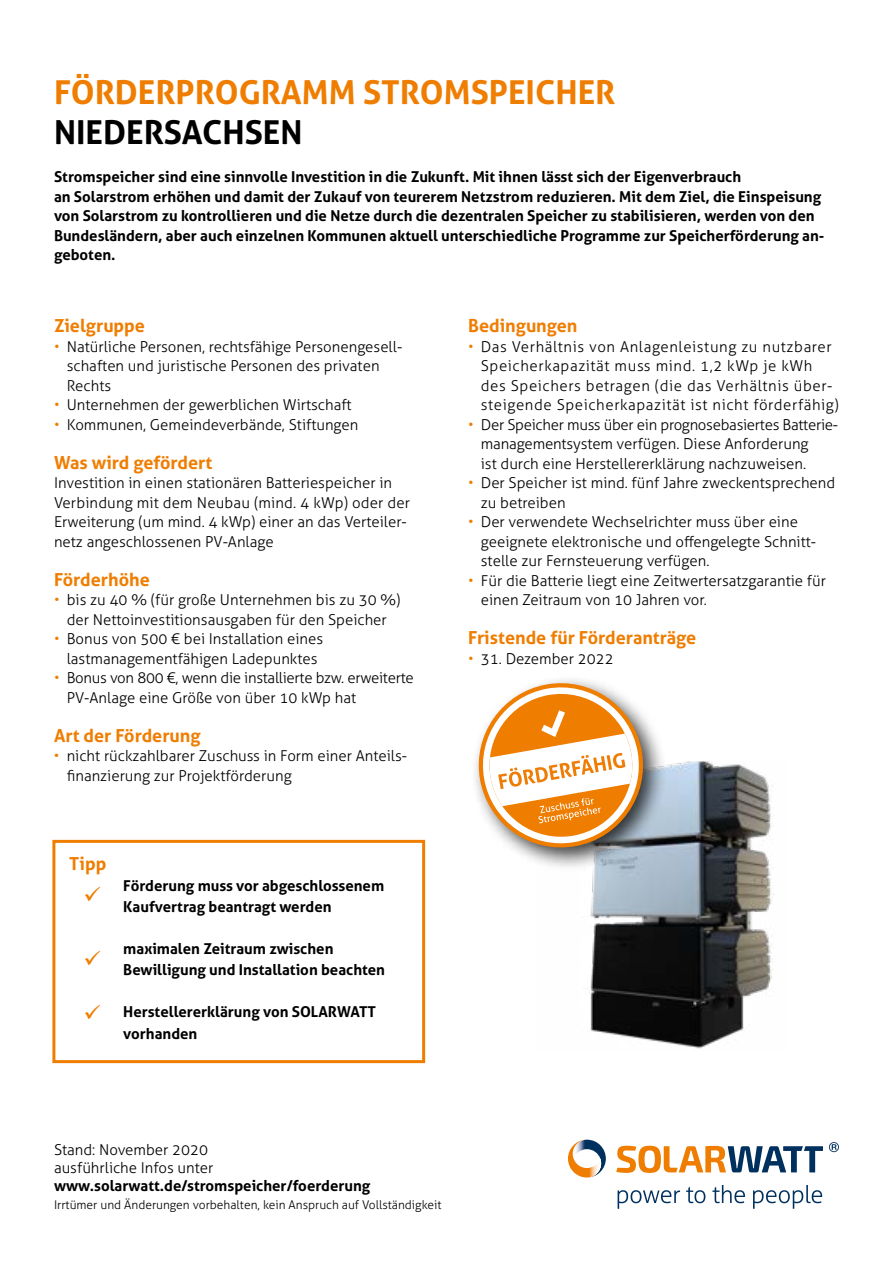
<style>
.page{position:relative;width:893px;height:1263px;background:#fff}
.page>*{position:absolute;margin:0;border:0;box-sizing:border-box;transform-origin:0 0}
.t1{font:700 33px "Aller";color:#ef7d00}
.t2{font:700 33px "Aller";color:#000}
.t3{font:700 18px "Aller";color:#ef7d00}
.t4{font:300 15px/19.5px "Aller";color:#000}
.t5{font:700 15px/19.5px "Aller";color:#000}
.t6{font:300 15px/19.5px "Aller";letter-spacing:.04em;color:#000}
.t7{font:300 15px/19.5px "Aller";letter-spacing:-.02em;color:#000}
.t8{font:300 12px "Aller";color:#000}
.s1{color:#ef7d00}
</style>
<div class="page">
<div style="left:52px;top:840px;width:373px;height:223px;border:3px solid #ef7d00"></div>
<svg style="left:829px;top:1142px;width:10px;height:10px"></svg>
<svg style="left:616px;top:1146px;width:207px;height:27px"></svg>
<svg style="left:618px;top:1185px;width:204px;height:24px"></svg>
<svg style="left:601px;top:1146px;width:5px;height:25px"></svg>
<img style="left:568px;top:1140px;width:33px;height:37px">
<img style="left:590px;top:761px;width:184px;height:288px">
<div style="left:471px;top:675px;width:196px;height:197px;background:#000;opacity:.75"></div>
<svg style="left:471px;top:675px;width:176px;height:182px"></svg>
<h1 class="t1" style="left:54px;top:72px;width:563px">FÖRDERPROGRAMM STROMSPEICHER</h1>
<h1 class="t2" style="left:54px;top:112px;width:250px">NIEDERSACHSEN</h1>
<p class="t5" style="left:54px;top:167px;width:772px">Stromspeicher sind eine sinnvolle Investition in die Zukunft. Mit ihnen lässt sich der Eigenverbrauch<br>an Solarstrom erhöhen und damit der Zukauf von teurerem Netzstrom reduzieren. Mit dem Ziel, die Einspeisung von Solarstrom zu kontrollieren und die Netze durch die dezentralen Speicher zu stabilisieren, werden von den Bundesländern, aber auch einzelnen Kommunen aktuell unterschiedliche Programme zur Speicherförderung an&shy;geboten.</p>
<p class="t3" style="left:54px;top:315px;width:93px">Zielgruppe</p>
<p class="t4" style="left:67px;top:337px;width:337px;text-indent:-13px"><span class="s1">•</span> Natürliche Personen, rechtsfähige Personengesell&shy;schaften und juristische Personen des privaten<br>Rechts</p>
<p class="t4" style="left:54px;top:395px;width:299px"><span class="s1">•</span> Unternehmen der gewerblichen Wirtschaft</p>
<p class="t4" style="left:54px;top:415px;width:306px"><span class="s1">•</span> Kommunen, Gemeindeverbände, Stiftungen</p>
<p class="t3" style="left:54px;top:451px;width:160px">Was wird gefördert</p>
<p class="t4" style="left:54px;top:473px;width:358px">Investition in einen stationären Batteriespeicher in Verbindung mit dem Neubau (mind. 4 kWp) oder der Erweiterung (um mind. 4 kWp) einer an das Verteiler&shy;netz angeschlossenen PV-Anlage</p>
<p class="t3" style="left:54px;top:568px;width:97px">Förderhöhe</p>
<p class="t4" style="left:54px;top:590px;width:348px;text-align:center"><span class="s1">•</span> bis zu 40 % (für große Unternehmen bis zu 30 %) der Nettoinvestitionsausgaben für den Speicher</p>
<p class="t4" style="left:54px;top:629px;width:271px;text-align:center"><span class="s1">•</span> Bonus von 500 € bei Installation eines lastmanagementfähigen Ladepunktes</p>
<p class="t7" style="left:67px;top:668px;width:348px;text-indent:-13px"><span class="s1">•</span> Bonus von 800 €, wenn die installierte bzw. erweiterte<br>PV-Anlage eine Größe von über 10 kWp hat</p>
<p class="t3" style="left:54px;top:724px;width:148px">Art der Förderung</p>
<p class="t4" style="left:67px;top:746px;width:342px;text-indent:-13px"><span class="s1">•</span> nicht rückzahlbarer Zuschuss in Form einer Anteils&shy;finanzierung zur Projektförderung</p>
<p class="t3" style="left:69px;top:853px;width:39px">Tipp</p>
<p class="t5" style="left:123px;top:875px;width:262px;line-height:21px">Förderung muss vor abgeschlossenem<br>Kaufvertrag beantragt werden</p>
<p class="t5" style="left:123px;top:938px;width:263px;line-height:21px">maximalen Zeitraum zwischen<br>Bewilligung und Installation beachten</p>
<p class="t5" style="left:123px;top:1001px;width:254px;line-height:21.6px">Herstellererklärung von SOLARWATT vorhanden</p>
<p class="t3" style="left:468px;top:315px;width:111px">Bedingungen</p>
<p class="t6" style="left:481px;top:337px;width:359px;text-indent:-13px"><span class="s1">•</span> Das Verhältnis von Anlagenleistung zu nutzbarer Speicherkapazität muss mind. 1,2 kWp je kWh des Speichers betragen (die das Verhältnis über&shy;steigende Speicherkapazität ist nicht förderfähig)</p>
<p class="t4" style="left:481px;top:415px;width:359px;text-indent:-13px"><span class="s1">•</span> Der Speicher muss über ein prognosebasiertes Batterie&shy;managementsystem verfügen. Diese Anforderung<br>ist durch eine Herstellererklärung nachzuweisen.</p>
<p class="t4" style="left:481px;top:473px;width:356px;text-indent:-13px"><span class="s1">•</span> Der Speicher ist mind. fünf Jahre zweckentsprechend zu betreiben</p>
<p class="t4" style="left:481px;top:512px;width:337px;text-indent:-13px"><span class="s1">•</span> Der verwendete Wechselrichter muss über eine geeignete elektronische und offengelegte Schnitt&shy;stelle zur Fernsteuerung verfügen.</p>
<p class="t4" style="left:481px;top:571px;width:347px;text-indent:-13px"><span class="s1">•</span> Für die Batterie liegt eine Zeitwertersatzgarantie für einen Zeitraum von 10 Jahren vor.</p>
<p class="t3" style="left:468px;top:627px;width:230px">Fristende für Förderanträge</p>
<p class="t4" style="left:468px;top:649px;width:147px"><span class="s1">•</span> 31. Dezember 2022</p>
<p class="t4" style="left:54px;top:1141px;width:161px;line-height:18px">Stand: November 2020 ausführliche Infos unter</p>
<p class="t5" style="left:54px;top:1176px;width:318px">www.solarwatt.de/stromspeicher/foerderung</p>
<p class="t8" style="left:54px;top:1197px;width:389px">Irrtümer und Änderungen vorbehalten, kein Anspruch auf Vollständigkeit</p>
</div>
